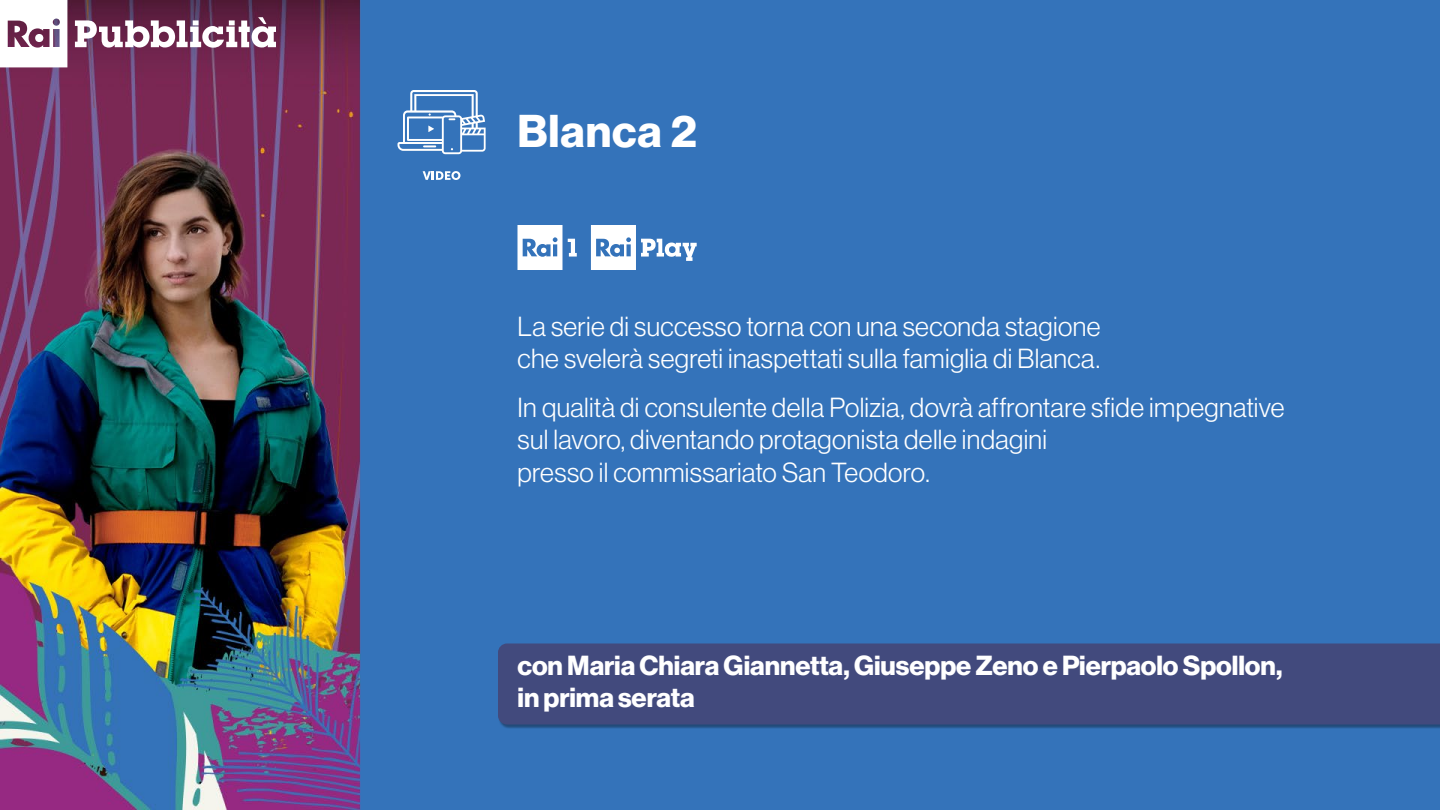
<style>
.page{position:relative;width:1440px;height:810px;background:#fff}
.page>*{position:absolute;margin:0;border:0;box-sizing:border-box;transform-origin:0 0}
.t1{font:45px "N Haas Grotesk DS Pro 75 Bd";letter-spacing:.02em;color:#fff}
.t2{font:27px/32.4px "N Haas Grotesk DS Pro 45 Lt";letter-spacing:.015em;color:#fff}
.t3{font:27px/32.2px "N Haas Grotesk DS Pro 75 Bd";color:#fff}
</style>
<div class="page">
<img style="left:0;top:0;width:1440px;height:810px">
<svg style="left:0;top:0;width:67px;height:67px"></svg>
<div style="left:35px;top:34px;width:8px;height:8px;background:#fff;border-radius:50%"></div>
<svg style="left:75px;top:17px;width:201px;height:31px"></svg>
<svg style="left:423px;top:171px;width:37px;height:9px"></svg>
<svg style="left:398px;top:90px;width:88px;height:64px"></svg>
<svg style="left:591px;top:225px;width:106px;height:45px"></svg>
<svg style="left:568px;top:239px;width:9px;height:18px"></svg>
<svg style="left:518px;top:225px;width:44px;height:45px"></svg>
<div style="left:499px;top:644px;width:941px;height:85px;background:#000;opacity:.35"></div>
<div style="left:498px;top:644px;width:942px;height:80px;background:#424a7d"></div>
<h1 class="t1" style="left:518px;top:105px;width:181px">Blanca 2</h1>
<p class="t2" style="left:518px;top:310px;width:584px">La serie di successo torna con una seconda stagione che svelerà segreti inaspettati sulla famiglia di Blanca.</p>
<p class="t2" style="left:518px;top:391px;width:769px">In qualità di consulente della Polizia, dovrà affrontare sfide impegnative sul lavoro, diventando protagonista delle indagini<br>presso il commissariato San Teodoro.</p>
<p class="t3" style="left:518px;top:650px;width:766px">con Maria Chiara Giannetta, Giuseppe Zeno e Pierpaolo Spollon, in prima serata</p>
</div>
